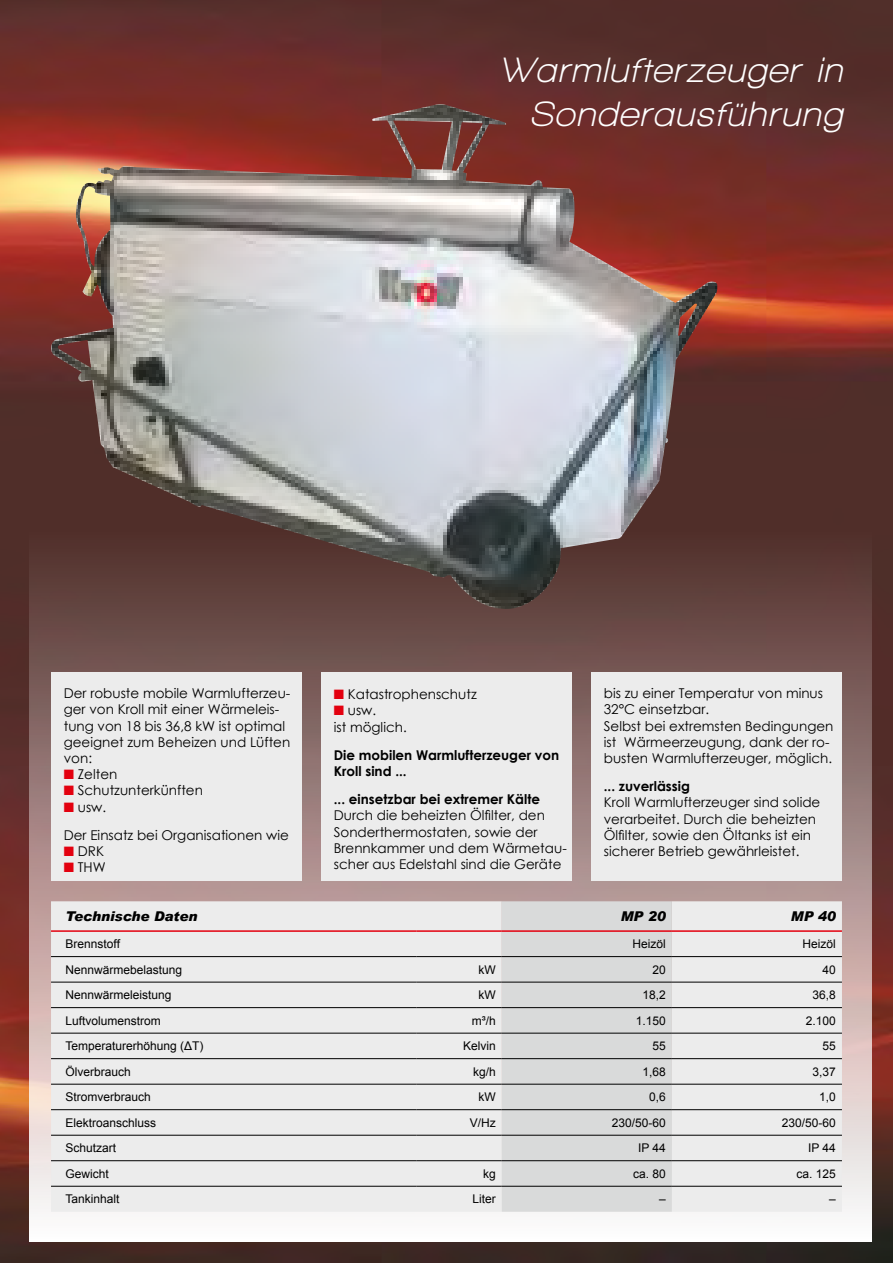
<style>
.page{position:relative;width:893px;height:1263px;background:#fff}
.page>*{position:absolute;margin:0;border:0;box-sizing:border-box;transform-origin:0 0}
.t1{font:italic 700 36px/43.2px "Walkway";letter-spacing:.05em;color:#fff;text-align:right}
.t2{font:13.5px/16.2px "Century Gothic";color:#000}
.t3{font:700 13.5px/16.2px "Century Gothic";color:#000}
.t4{font:italic 900 13.5px "Arial";color:#000}
.t5{font:12px "Arial";color:#000}
.s1{color:#e3000f}
</style>
<div class="page">
<img style="left:0;top:0;width:893px;height:1263px">
<div style="left:30px;top:531px;width:842px;height:711px;background:linear-gradient(to bottom,#542e2b,#fffffd)"></div>
<div style="left:51px;top:672px;width:251px;height:208px;background:#ececec"></div>
<img style="left:51px;top:104px;width:666px;height:506px">
<div style="left:51px;top:901px;width:791px;height:311px;background:#ececec"></div>
<div style="left:502px;top:901px;width:170px;height:311px;background:#d9dada"></div>
<hr style="left:51px;top:956px;width:366px;height:1px;background:#000">
<hr style="left:417px;top:956px;width:85px;height:1px;background:#000">
<hr style="left:502px;top:956px;width:170px;height:1px;background:#000">
<hr style="left:672px;top:956px;width:170px;height:1px;background:#000">
<hr style="left:51px;top:982px;width:366px;height:1px;background:#000">
<hr style="left:417px;top:982px;width:85px;height:1px;background:#000">
<hr style="left:502px;top:982px;width:170px;height:1px;background:#000">
<hr style="left:672px;top:982px;width:170px;height:1px;background:#000">
<hr style="left:51px;top:1007px;width:366px;height:1px;background:#000">
<hr style="left:417px;top:1007px;width:85px;height:1px;background:#000">
<hr style="left:502px;top:1007px;width:170px;height:1px;background:#000">
<hr style="left:672px;top:1007px;width:170px;height:1px;background:#000">
<hr style="left:51px;top:1033px;width:366px;height:1px;background:#000">
<hr style="left:417px;top:1033px;width:85px;height:1px;background:#000">
<hr style="left:502px;top:1033px;width:170px;height:1px;background:#000">
<hr style="left:672px;top:1033px;width:170px;height:1px;background:#000">
<hr style="left:51px;top:1058px;width:366px;height:1px;background:#000">
<hr style="left:417px;top:1058px;width:85px;height:1px;background:#000">
<hr style="left:502px;top:1058px;width:170px;height:1px;background:#000">
<hr style="left:672px;top:1058px;width:170px;height:1px;background:#000">
<hr style="left:51px;top:1084px;width:366px;height:1px;background:#000">
<hr style="left:417px;top:1084px;width:85px;height:1px;background:#000">
<hr style="left:502px;top:1084px;width:170px;height:1px;background:#000">
<hr style="left:672px;top:1084px;width:170px;height:1px;background:#000">
<hr style="left:51px;top:1109px;width:366px;height:1px;background:#000">
<hr style="left:417px;top:1109px;width:85px;height:1px;background:#000">
<hr style="left:502px;top:1109px;width:170px;height:1px;background:#000">
<hr style="left:672px;top:1109px;width:170px;height:1px;background:#000">
<hr style="left:51px;top:1135px;width:366px;height:1px;background:#000">
<hr style="left:417px;top:1135px;width:85px;height:1px;background:#000">
<hr style="left:502px;top:1135px;width:170px;height:1px;background:#000">
<hr style="left:672px;top:1135px;width:170px;height:1px;background:#000">
<hr style="left:51px;top:1160px;width:366px;height:1px;background:#000">
<hr style="left:417px;top:1160px;width:85px;height:1px;background:#000">
<hr style="left:502px;top:1160px;width:170px;height:1px;background:#000">
<hr style="left:672px;top:1160px;width:170px;height:1px;background:#000">
<hr style="left:51px;top:1186px;width:366px;height:1px;background:#000">
<hr style="left:417px;top:1186px;width:85px;height:1px;background:#000">
<hr style="left:502px;top:1186px;width:170px;height:1px;background:#000">
<hr style="left:672px;top:1186px;width:170px;height:1px;background:#000">
<hr style="left:51px;top:930px;width:366px;height:2px;background:#e3000f">
<hr style="left:417px;top:930px;width:85px;height:2px;background:#e3000f">
<hr style="left:502px;top:930px;width:170px;height:2px;background:#e3000f">
<hr style="left:672px;top:930px;width:170px;height:2px;background:#e3000f">
<div style="left:321px;top:672px;width:251px;height:208px;background:#ececec"></div>
<div style="left:591px;top:672px;width:251px;height:208px;background:#ececec"></div>
<h1 class="t1" style="left:499px;top:48px;width:345px">Warmlufterzeuger in<br>Sonderausführung</h1>
<p class="t2" style="left:64px;top:685px;width:228px">Der robuste mobile Warmlufterzeu&shy;ger von Kroll mit einer Wärmeleis&shy;tung von 18 bis 36,8 kW ist optimal geeignet zum Beheizen und Lüften von:</p>
<p class="t2" style="left:64px;top:766px;width:55px"><span class="s1">■</span> Zelten</p>
<p class="t2" style="left:64px;top:782px;width:141px"><span class="s1">■</span> Schutzunterkünften</p>
<p class="t2" style="left:64px;top:792px;width:227px;line-height:28.2px"><span class="s1">■</span> usw.<br>Der Einsatz bei Organisationen wie</p>
<p class="t2" style="left:64px;top:843px;width:42px"><span class="s1">■</span> DRK</p>
<p class="t2" style="left:64px;top:859px;width:43px"><span class="s1">■</span> THW</p>
<p class="t2" style="left:334px;top:686px;width:144px"><span class="s1">■</span> Katastrophenschutz</p>
<p class="t2" style="left:334px;top:702px;width:74px"><span class="s1">■</span> usw.<br>ist möglich.</p>
<p class="t3" style="left:334px;top:746px;width:227px">Die mobilen Warmlufterzeuger von<br>Kroll sind ...</p>
<p class="t3" style="left:334px;top:790px;width:208px">... einsetzbar bei extremer Kälte</p>
<p class="t2" style="left:334px;top:807px;width:234px">Durch die beheizten Ölfilter, den Sonderthermostaten, sowie der Brennkammer und dem Wärmetau&shy;scher aus Edelstahl sind die Geräte</p>
<p class="t2" style="left:604px;top:685px;width:231px">bis zu einer Temperatur von minus<br>32°C einsetzbar.<br>Selbst bei extremsten Bedingungen ist Wärmeerzeugung, dank der ro&shy;busten Warmlufterzeuger, möglich.</p>
<p class="t3" style="left:604px;top:778px;width:88px">... zuverlässig</p>
<p class="t2" style="left:604px;top:794px;width:218px">Kroll Warmlufterzeuger sind solide verarbeitet. Durch die beheizten Ölfilter, sowie den Öltanks ist ein sicherer Betrieb gewährleistet.</p>
<p class="t4" style="left:66px;top:908px;width:133px">Technische Daten</p>
<p class="t4" style="left:621px;top:908px;width:46px">MP 20</p>
<p class="t4" style="left:791px;top:908px;width:46px">MP 40</p>
<p class="t5" style="left:66px;top:936px;width:56px">Brennstoff</p>
<p class="t5" style="left:632px;top:936px;width:35px">Heizöl</p>
<p class="t5" style="left:803px;top:936px;width:35px">Heizöl</p>
<p class="t5" style="left:66px;top:962px;width:118px">Nennwärmebelastung</p>
<p class="t5" style="left:478px;top:962px;width:19px">kW</p>
<p class="t5" style="left:652px;top:962px;width:15px">20</p>
<p class="t5" style="left:823px;top:962px;width:15px">40</p>
<p class="t5" style="left:66px;top:987px;width:108px">Nennwärmeleistung</p>
<p class="t5" style="left:478px;top:987px;width:19px">kW</p>
<p class="t5" style="left:642px;top:987px;width:25px">18,2</p>
<p class="t5" style="left:813px;top:987px;width:25px">36,8</p>
<p class="t5" style="left:66px;top:1013px;width:97px">Luftvolumenstrom</p>
<p class="t5" style="left:472px;top:1013px;width:25px">m³/h</p>
<p class="t5" style="left:636px;top:1013px;width:32px">1.150</p>
<p class="t5" style="left:806px;top:1013px;width:32px">2.100</p>
<p class="t5" style="left:66px;top:1038px;width:140px">Temperaturerhöhung (ΔT)</p>
<p class="t5" style="left:463px;top:1038px;width:34px">Kelvin</p>
<p class="t5" style="left:652px;top:1038px;width:15px">55</p>
<p class="t5" style="left:823px;top:1038px;width:15px">55</p>
<p class="t5" style="left:66px;top:1064px;width:67px">Ölverbrauch</p>
<p class="t5" style="left:473px;top:1064px;width:24px">kg/h</p>
<p class="t5" style="left:642px;top:1064px;width:25px">1,68</p>
<p class="t5" style="left:813px;top:1064px;width:25px">3,37</p>
<p class="t5" style="left:66px;top:1089px;width:87px">Stromverbrauch</p>
<p class="t5" style="left:478px;top:1089px;width:19px">kW</p>
<p class="t5" style="left:649px;top:1089px;width:18px">0,6</p>
<p class="t5" style="left:819px;top:1089px;width:18px">1,0</p>
<p class="t5" style="left:66px;top:1115px;width:92px">Elektroanschluss</p>
<p class="t5" style="left:470px;top:1115px;width:28px">V/Hz</p>
<p class="t5" style="left:612px;top:1115px;width:56px">230/50-60</p>
<p class="t5" style="left:782px;top:1115px;width:56px">230/50-60</p>
<p class="t5" style="left:66px;top:1140px;width:52px">Schutzart</p>
<p class="t5" style="left:638px;top:1140px;width:29px">IP 44</p>
<p class="t5" style="left:808px;top:1140px;width:29px">IP 44</p>
<p class="t5" style="left:66px;top:1166px;width:45px">Gewicht</p>
<p class="t5" style="left:483px;top:1166px;width:14px">kg</p>
<p class="t5" style="left:633px;top:1166px;width:34px">ca. 80</p>
<p class="t5" style="left:796px;top:1166px;width:41px">ca. 125</p>
<p class="t5" style="left:65px;top:1191px;width:56px">Tankinhalt</p>
<p class="t5" style="left:472px;top:1191px;width:25px">Liter</p>
<p class="t5" style="left:659px;top:1191px;width:8px">–</p>
<p class="t5" style="left:829px;top:1191px;width:8px">–</p>
</div>
